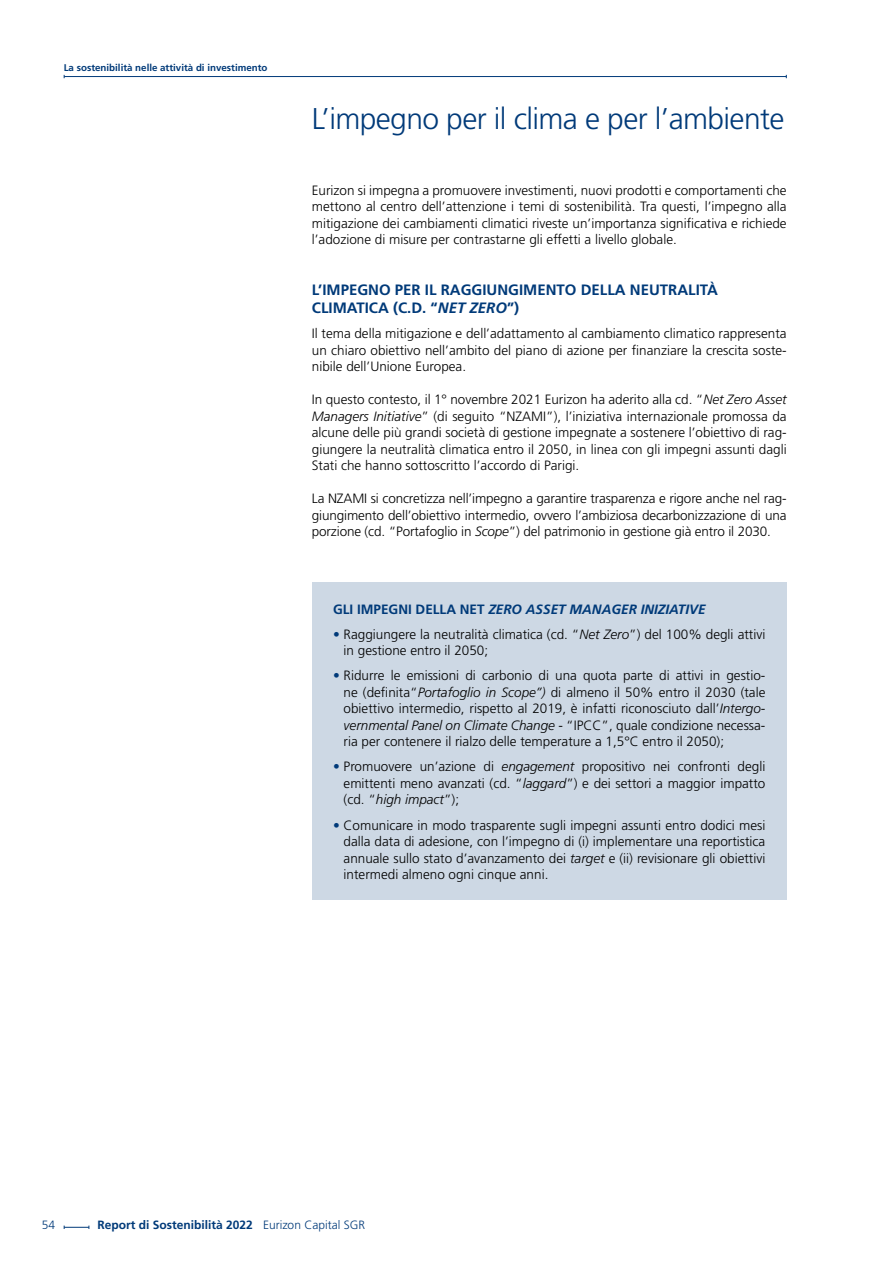
<style>
.page{position:relative;width:893px;height:1263px;background:#fff}
.page>*{position:absolute;margin:0;border:0;box-sizing:border-box;transform-origin:0 0}
.t1{font:300 30px "Frutiger LT Std";letter-spacing:-.02em;color:#003a79}
.t2{font:700 15px/18px "Frutiger LT Std";color:#003a79}
.t3{font:300 13.5px/16.5px "Frutiger LT Std";color:#000;text-align:justify}
.t4{font:italic 700 13.5px "Frutiger LT Std";color:#003a79}
.t5{font:700 12px "Frutiger LT Std";color:#003a79}
.t6{font:300 12px "Frutiger LT Std";color:#003a79}
.t7{font:700 9.75px "Frutiger LT Std";color:#003a79}
.s1{font-style:italic}
.s2{font-style:normal}
.s3{color:#003a79}
.s4{font-weight:300}
</style>
<div class="page">
<hr style="left:64px;top:76px;width:722px;height:1px;background:#003a79">
<svg style="left:64px;top:1225px;width:26px;height:4px"></svg>
<div style="left:312px;top:583px;width:475px;height:317px;background:#cdd8e4"></div>
<p class="t7" style="left:64px;top:62px;width:205px">La sostenibilità nelle attività di investimento</p>
<h1 class="t1" style="left:312px;top:101px;width:474px">L’impegno per il clima e per l’ambiente</h1>
<p class="t3" style="left:312px;top:182px;width:476px">Eurizon si impegna a promuovere investimenti, nuovi prodotti e comportamenti che mettono al centro dell’attenzione i temi di sostenibilità. Tra questi, l’impegno alla mitigazione dei cambiamenti climatici riveste un’importanza significativa e richiede l’adozione di misure per contrastarne gli effetti a livello globale.</p>
<p class="t2" style="left:312px;top:281px;width:408px">L’IMPEGNO PER IL RAGGIUNGIMENTO DELLA NEUTRALITÀ<br>CLIMATICA (C.D. “<span class="s1">NET ZERO</span>”)</p>
<p class="t3" style="left:312px;top:326px;width:476px">Il tema della mitigazione e dell’adattamento al cambiamento climatico rappresenta un chiaro obiettivo nell’ambito del piano di azione per finanziare la crescita soste&shy;nibile dell’Unione Europea.</p>
<p class="t3" style="left:312px;top:392px;width:476px">In questo contesto, il 1° novembre 2021 Eurizon ha aderito alla cd. “<span class="s1">Net Zero Asset Managers Initiative</span>” (di seguito “NZAMI”), l’iniziativa internazionale promossa da alcune delle più grandi società di gestione impegnate a sostenere l’obiettivo di rag&shy;giungere la neutralità climatica entro il 2050, in linea con gli impegni assunti dagli Stati che hanno sottoscritto l’accordo di Parigi.</p>
<p class="t3" style="left:312px;top:491px;width:476px">La NZAMI si concretizza nell’impegno a garantire trasparenza e rigore anche nel rag&shy;giungimento dell’obiettivo intermedio, ovvero l’ambiziosa decarbonizzazione di una porzione (cd. “Portafoglio in <span class="s1">Scope</span>”) del patrimonio in gestione già entro il 2030.</p>
<p class="t4" style="left:333px;top:601px;width:374px"><span class="s2">GLI IMPEGNI DELLA NET</span> ZERO ASSET MANAGER INIZIATIVE</p>
<p class="t3" style="left:344px;top:626px;width:423px;text-indent:-11px"><span class="s3">•</span> Raggiungere la neutralità climatica (cd. “<span class="s1">Net Zero</span>”) del 100% degli attivi in gestione entro il 2050;</p>
<p class="t3" style="left:344px;top:668px;width:423px;text-indent:-11px"><span class="s3">•</span> Ridurre le emissioni di carbonio di una quota parte di attivi in gestio&shy;ne (definita“<span class="s1">Portafoglio in Scope”)</span> di almeno il 50% entro il 2030 (tale obiettivo intermedio, rispetto al 2019, è infatti riconosciuto dall’<span class="s1">Intergo&shy;vernmental Panel on Climate Change</span> - “IPCC”, quale condizione necessa&shy;ria per contenere il rialzo delle temperature a 1,5°C entro il 2050);</p>
<p class="t3" style="left:344px;top:759px;width:423px;text-indent:-11px"><span class="s3">•</span> Promuovere un’azione di <span class="s1">engagement</span> propositivo nei confronti degli emittenti meno avanzati (cd. “<span class="s1">laggard</span>”) e dei settori a maggior impatto (cd. “<span class="s1">high impact</span>”);</p>
<p class="t3" style="left:344px;top:817px;width:423px;text-indent:-11px"><span class="s3">•</span> Comunicare in modo trasparente sugli impegni assunti entro dodici mesi dalla data di adesione, con l’impegno di (i) implementare una reportistica annuale sullo stato d’avanzamento dei <span class="s1">target</span> e (ii) revisionare gli obiettivi intermedi almeno ogni cinque anni.</p>
<p class="t6" style="left:42px;top:1218px;width:15px">54</p>
<p class="t5" style="left:98px;top:1218px;width:269px">Report di Sostenibilità 2022 <span class="s4">Eurizon Capital SGR</span></p>
</div>
